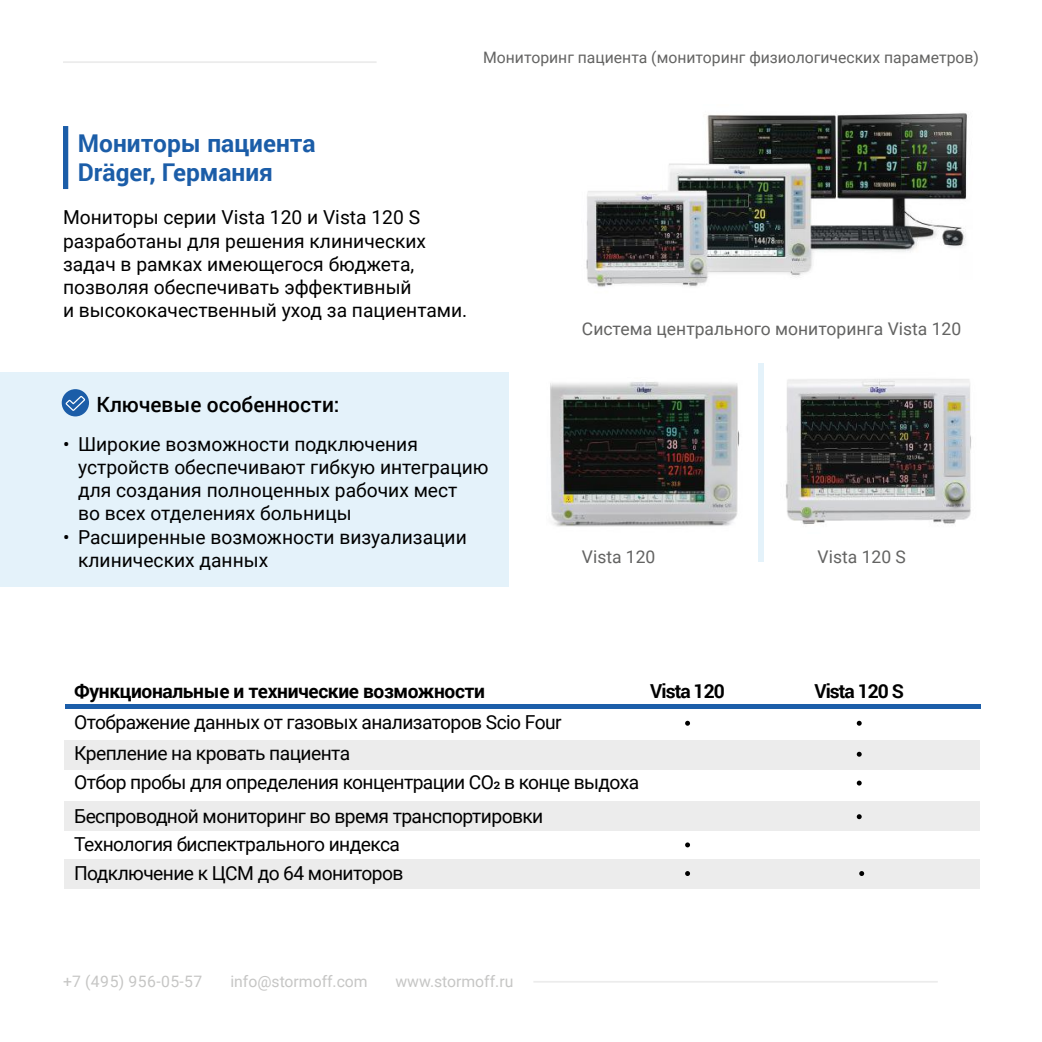
<style>
.page{position:relative;width:1042px;height:1042px;background:#fff}
.page>*{position:absolute;margin:0;border:0;box-sizing:border-box;transform-origin:0 0}
.t1{font:700 24.5px/29.8px "Roboto";color:#1b5da8}
.t2{font:500 21px "Roboto";color:#000}
.t3{font:19.25px/23.1px "Roboto";color:#000}
.t4{font:19.25px/28.5px "Roboto";letter-spacing:-.03em;color:#000}
.t5{font:700 19.25px "Roboto";letter-spacing:-.02em;color:#000}
.t6{font:700 19.25px "Roboto";letter-spacing:-.05em;color:#000}
.t7{font:17.5px "Roboto";color:#636362}
.t8{font:15.75px "Roboto";color:#636362}
.t9{font:15.75px "Roboto";color:#c6c6c5}
.t10{font:15.75px "Roboto";letter-spacing:.035em;color:#c6c6c5}
</style>
<div class="page">
<hr style="left:533px;top:981px;width:405px;height:1px;background:#ececec">
<div style="left:63px;top:126px;width:5px;height:63px;background:#1b5da8"></div>
<div style="left:0;top:372px;width:508px;height:215px;background:#e4f2fa"></div>
<hr style="left:63px;top:61px;width:314px;height:2px;background:#ececec">
<div style="left:64px;top:740px;width:916px;height:29px;background:#ececec"></div>
<div style="left:64px;top:801px;width:916px;height:29px;background:#ececec"></div>
<div style="left:64px;top:858px;width:916px;height:30px;background:#ececec"></div>
<div style="left:62px;top:389px;width:27px;height:27px;background:#1b5da8;border-radius:50%"></div>
<svg style="left:64px;top:395px;width:22px;height:17px"></svg>
<div style="left:758px;top:363px;width:5px;height:198px;background:#e4f2fa"></div>
<img style="left:586px;top:113px;width:381px;height:174px">
<img style="left:550px;top:382px;width:190px;height:145px">
<img style="left:785px;top:379px;width:187px;height:146px">
<div style="left:65px;top:704px;width:915px;height:5px;background:#1c5ea9"></div>
<svg style="left:857px;top:752px;width:4px;height:5px"></svg>
<svg style="left:857px;top:780px;width:4px;height:5px"></svg>
<svg style="left:685px;top:721px;width:5px;height:5px"></svg>
<svg style="left:857px;top:721px;width:4px;height:5px"></svg>
<svg style="left:857px;top:814px;width:4px;height:5px"></svg>
<svg style="left:859px;top:871px;width:5px;height:5px"></svg>
<svg style="left:685px;top:842px;width:5px;height:5px"></svg>
<svg style="left:685px;top:871px;width:5px;height:5px"></svg>
<p class="t8" style="left:483px;top:46px;width:497px">Мониторинг пациента (мониторинг физиологических параметров)</p>
<p class="t1" style="left:78px;top:127px;width:239px">Мониторы пациента<br>Dräger, Германия</p>
<p class="t3" style="left:63px;top:205px;width:406px">Мониторы серии Vista 120 и Vista 120 S разработаны для решения клинических задач в рамках имеющегося бюджета, позволяя обеспечивать эффективный<br>и высококачественный уход за пациентами.</p>
<p class="t7" style="left:582px;top:316px;width:381px">Система центрального мониторинга Vista 120</p>
<p class="t2" style="left:96px;top:390px;width:245px">Ключевые особенности:</p>
<p class="t3" style="left:78px;top:432px;width:412px;text-indent:-15px">• Широкие возможности подключения устройств обеспечивают гибкую интеграцию для создания полноценных рабочих мест<br>во всех отделениях больницы</p>
<p class="t3" style="left:78px;top:524px;width:390px;text-indent:-15px">• Расширенные возможности визуализации клинических данных</p>
<p class="t7" style="left:582px;top:545px;width:75px">Vista 120</p>
<p class="t7" style="left:817px;top:545px;width:90px">Vista 120 S</p>
<p class="t6" style="left:650px;top:677px;width:76px">Vista 120</p>
<p class="t5" style="left:74px;top:677px;width:412px">Функциональные и технические возможности</p>
<p class="t6" style="left:814px;top:677px;width:91px">Vista 120 S</p>
<p class="t4" style="left:74px;top:707px;width:489px">Отображение данных от газовых анализаторов Scio Four</p>
<p class="t4" style="left:74px;top:738px;width:566px">Крепление на кровать пациента<br>Отбор пробы для определения концентрации СО2 в конце выдоха</p>
<p class="t4" style="left:74px;top:801px;width:471px">Беспроводной мониторинг во время транспортировки<br>Технология биспектрального индекса<br>Подключение к ЦСМ до 64 мониторов</p>
<p class="t10" style="left:63px;top:970px;width:141px">+7 (495) 956-05-57</p>
<p class="t9" style="left:230px;top:970px;width:139px">info@stormoff.com</p>
<p class="t9" style="left:395px;top:970px;width:119px">www.stormoff.ru</p>
</div>
